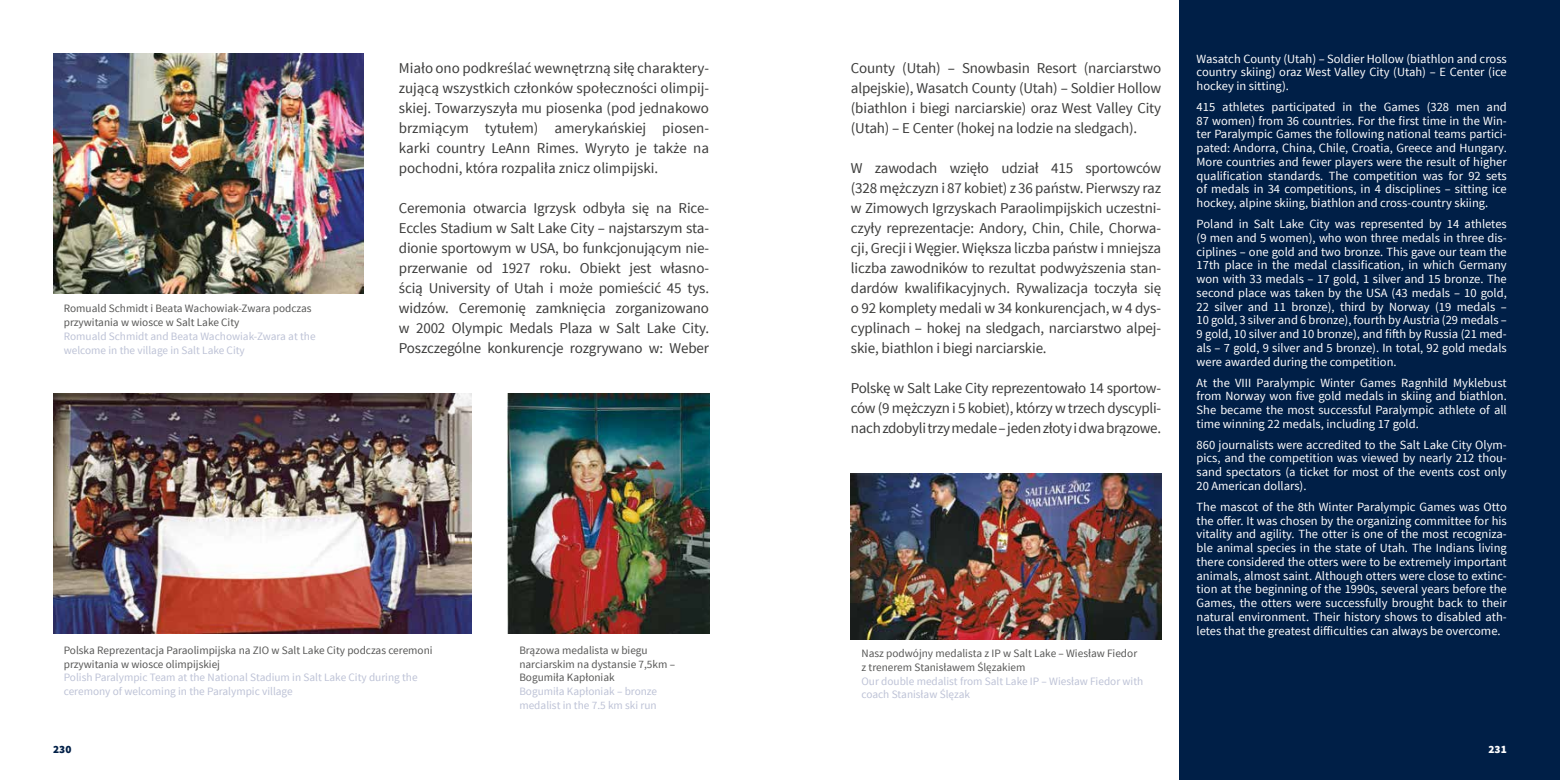
<style>
.page{position:relative;width:1560px;height:780px;background:#fff}
.page>*{position:absolute;margin:0;border:0;box-sizing:border-box;transform-origin:0 0}
.t1{font:15px/20px "Source Sans Pro";letter-spacing:-.01em;color:#3c3c3b;text-align:justify}
.t2{font:12.5px/13.8px "Source Sans Pro";color:#fff;text-align:justify}
.t3{font:11.25px/13.8px "Source Sans Pro";color:#575756}
.t4{font:11.25px/13.8px "Source Sans Pro";color:#bdc2d6}
.t5{font:900 11.25px "Source Sans Pro";color:#001f47}
.t6{font:900 11.25px "Source Sans Pro";color:#fff}
</style>
<div class="page">
<div style="left:1178px;top:0;width:381px;height:780px;background:#001f47"></div>
<img style="left:53px;top:53px;width:310px;height:240px">
<img style="left:850px;top:473px;width:310px;height:166px">
<img style="left:53px;top:393px;width:418px;height:240px">
<img style="left:507px;top:393px;width:202px;height:240px">
<p class="t3" style="left:64px;top:302px;width:249px">Romuald Schmidt i Beata Wachowiak-Zwara podczas przywitania w wiosce w Salt Lake City</p>
<p class="t4" style="left:64px;top:329px;width:253px">Romuald Schmidt and Beata Wachowiak-Zwara at the welcome in the village in Salt Lake City</p>
<p class="t1" style="left:399px;top:58px;width:312px">Miało ono podkreślać wewnętrzną siłę charaktery&shy;zującą wszystkich członków społeczności olimpij&shy;skiej. Towarzyszyła mu piosenka (pod jednakowo brzmiącym tytułem) amerykańskiej piosen&shy;karki country LeAnn Rimes. Wyryto je także na pochodni, która rozpaliła znicz olimpijski.</p>
<p class="t1" style="left:399px;top:198px;width:312px">Ceremonia otwarcia Igrzysk odbyła się na Rice-Eccles Stadium w Salt Lake City – najstarszym sta&shy;dionie sportowym w USA, bo funkcjonującym nie&shy;przerwanie od 1927 roku. Obiekt jest własno&shy;ścią University of Utah i może pomieścić 45 tys. widzów. Ceremonię zamknięcia zorganizowano w 2002 Olympic Medals Plaza w Salt Lake City.<br>Poszczególne konkurencje rozgrywano w: Weber</p>
<p class="t1" style="left:850px;top:58px;width:312px">County (Utah) – Snowbasin Resort (narciarstwo alpejskie), Wasatch County (Utah) – Soldier Hollow (biathlon i biegi narciarskie) oraz West Valley City (Utah) – E Center (hokej na lodzie na sledgach).</p>
<p class="t1" style="left:850px;top:158px;width:312px">W zawodach wzięło udział 415 sportowców (328 mężczyzn i 87 kobiet) z 36 państw. Pierwszy raz w Zimowych Igrzyskach Paraolimpijskich uczestni&shy;czyły reprezentacje: Andory, Chin, Chile, Chorwa&shy;cji, Grecji i Węgier. Większa liczba państw i mniejsza liczba zawodników to rezultat podwyższenia stan&shy;dardów kwalifikacyjnych. Rywalizacja toczyła się o 92 komplety medali w 34 konkurencjach, w 4 dys&shy;cyplinach – hokej na sledgach, narciarstwo alpej&shy;skie, biathlon i biegi narciarskie.</p>
<p class="t1" style="left:850px;top:378px;width:312px">Polskę w Salt Lake City reprezentowało 14 sportow&shy;ców (9 mężczyzn i 5 kobiet), którzy w trzech dyscypli&shy;nach zdobyli trzy medale – jeden złoty i dwa brązowe.</p>
<p class="t2" style="left:1196px;top:52px;width:312px">Wasatch County (Utah) – Soldier Hollow (biathlon and cross country skiing) oraz West Valley City (Utah) – E Center (ice hockey in sitting).</p>
<p class="t2" style="left:1196px;top:100px;width:312px">415 athletes participated in the Games (328 men and 87 women) from 36 countries. For the first time in the Win&shy;ter Paralympic Games the following national teams partici&shy;pated: Andorra, China, Chile, Croatia, Greece and Hungary.<br>More countries and fewer players were the result of higher qualification standards. The competition was for 92 sets of medals in 34 competitions, in 4 disciplines – sitting ice hockey, alpine skiing, biathlon and cross-country skiing.</p>
<p class="t2" style="left:1196px;top:217px;width:312px">Poland in Salt Lake City was represented by 14 athletes (9 men and 5 women), who won three medals in three dis&shy;ciplines – one gold and two bronze. This gave our team the 17th place in the medal classification, in which Germany won with 33 medals – 17 gold, 1 silver and 15 bronze. The second place was taken by the USA (43 medals – 10 gold, 22 silver and 11 bronze), third by Norway (19 medals – 10 gold, 3 silver and 6 bronze), fourth by Austria (29 medals – 9 gold, 10 silver and 10 bronze), and fifth by Russia (21 med&shy;als – 7 gold, 9 silver and 5 bronze). In total, 92 gold medals were awarded during the competition.</p>
<p class="t2" style="left:1196px;top:375px;width:312px">At the VIII Paralympic Winter Games Ragnhild Myklebust from Norway won five gold medals in skiing and biathlon.<br>She became the most successful Paralympic athlete of all time winning 22 medals, including 17 gold.</p>
<p class="t2" style="left:1196px;top:438px;width:312px">860 journalists were accredited to the Salt Lake City Olym&shy;pics, and the competition was viewed by nearly 212 thou&shy;sand spectators (a ticket for most of the events cost only 20 American dollars).</p>
<p class="t2" style="left:1196px;top:500px;width:312px">The mascot of the 8th Winter Paralympic Games was Otto the offer. It was chosen by the organizing committee for his vitality and agility. The otter is one of the most recogniza&shy;ble animal species in the state of Utah. The Indians living there considered the otters were to be extremely important animals, almost saint. Although otters were close to extinc&shy;tion at the beginning of the 1990s, several years before the Games, the otters were successfully brought back to their natural environment. Their history shows to disabled ath&shy;letes that the greatest difficulties can always be overcome.</p>
<p class="t3" style="left:64px;top:643px;width:370px">Polska Reprezentacja Paraolimpijska na ZIO w Salt Lake City podczas ceremoni przywitania w wiosce olimpijskiej</p>
<p class="t4" style="left:64px;top:670px;width:355px">Polish Paralympic Team at the National Stadium in Salt Lake City during the ceremony of welcoming in the Paralympic village</p>
<p class="t3" style="left:519px;top:643px;width:157px">Brązowa medalista w biegu narciarskim na dystansie 7,5km –<br>Bogumiła Kapłoniak</p>
<p class="t4" style="left:519px;top:684px;width:139px">Bogumiła Kapłoniak – bronze medalist in the 7.5 km ski run</p>
<p class="t3" style="left:861px;top:646px;width:277px">Nasz podwójny medalista z IP w Salt Lake – Wiesław Fiedor z trenerem Stanisławem Ślęzakiem</p>
<p class="t4" style="left:861px;top:674px;width:283px">Our double medalist from Salt Lake IP – Wiesław Fiedor with coach Stanisław Ślęzak</p>
<p class="t5" style="left:53px;top:741px;width:20px">230</p>
<p class="t6" style="left:1488px;top:741px;width:20px">231</p>
</div>
